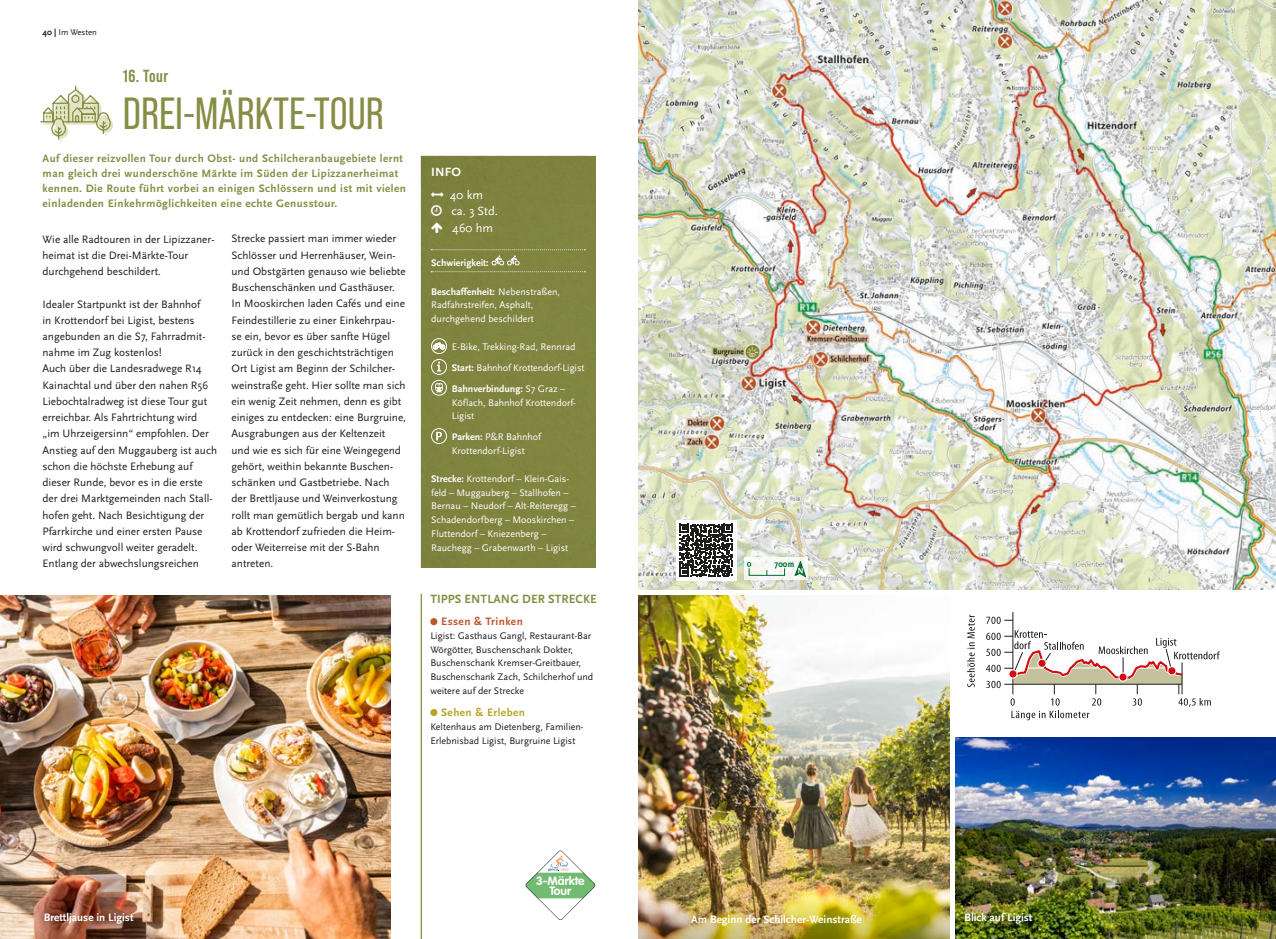
<style>
.page{position:relative;width:1276px;height:939px;background:#fff}
.page>*{position:absolute;margin:0;border:0;box-sizing:border-box;transform-origin:0 0}
.t1{font:45px "Bebas Neue Pro";color:#868d45}
.t2{font:700 17.5px "Bebas Neue Pro";letter-spacing:.03em;color:#868d45}
.t3{font:700 12.5px "Scala Sans Pro";letter-spacing:.01em;color:#868d45}
.t4{font:12.5px/16.2px "Scala Sans Pro";color:#fff}
.t5{font:700 12.5px "Scala Sans Pro";color:#fff}
.t6{font:700 11.88px/9.6px "VAG Rounded";color:#fff;text-align:center}
.t7{font:11.25px/16.2px "Scala Sans Pro";color:#1d1d1b}
.t8{font:700 11.25px/15px "Scala Sans Pro";letter-spacing:.04em;color:#868d45}
.t9{font:700 11.25px "Scala Sans Pro";color:#fff}
.t10{font:700 11.25px "Scala Sans Pro";letter-spacing:.04em;color:#bd562c}
.t11{font:700 11.25px "Scala Sans Pro";letter-spacing:.04em;color:#b8a427}
.t12{font:10px/13.8px "Scala Sans Pro";color:#fff}
.t13{font:10px/13.8px "Scala Sans Pro";color:#1d1d1b}
.t14{font:700 10px "Scala Sans Pro";color:#fff}
.t15{font:700 condensed 9.38px "Scala Sans Pro";color:#006f35}
.t16{font:8.75px "Scala Sans Pro";color:#1d1d1b}
.s1{font-weight:700}
</style>
<div class="page">
<img style="left:0;top:595px;width:390px;height:344px">
<img style="left:638px;top:595px;width:312px;height:291px">
<img style="left:638px;top:0;width:638px;height:590px">
<div style="left:420px;top:156px;width:175px;height:412px;background:#7f843f"></div>
<div style="left:431px;top:338px;width:16px;height:16px;border:1px solid #fff;border-radius:50%"></div>
<svg style="left:433px;top:343px;width:12px;height:6px"></svg>
<div style="left:431px;top:359px;width:16px;height:16px;border:1px solid #fff;border-radius:50%"></div>
<svg style="left:437px;top:361px;width:4px;height:11px"></svg>
<div style="left:431px;top:380px;width:16px;height:16px;border:1px solid #fff;border-radius:50%"></div>
<svg style="left:435px;top:383px;width:8px;height:9px"></svg>
<div style="left:431px;top:428px;width:16px;height:16px;border:1px solid #fff;border-radius:50%"></div>
<svg style="left:436px;top:432px;width:6px;height:8px"></svg>
<div style="left:676px;top:520px;width:60px;height:60px;background:#fff"></div>
<svg style="left:679px;top:524px;width:53px;height:53px"></svg>
<img style="left:955px;top:737px;width:321px;height:202px">
<div style="left:430px;top:618px;width:7px;height:7px;background:#bd562c;border-radius:50%"></div>
<div style="left:430px;top:709px;width:7px;height:7px;background:#b8a427;border-radius:50%"></div>
<hr style="left:421px;top:594px;width:1px;height:345px;background:#868d45">
<svg style="left:431px;top:249px;width:154px;height:23px;background:#868a49"></svg>
<div style="left:744px;top:558px;width:64px;height:22px;background:#f7f7f4"></div>
<svg style="left:794px;top:561px;width:12px;height:16px"></svg>
<div style="left:748px;top:568px;width:37px;height:8px;border:1px solid #006f35"></div>
<svg style="left:747px;top:562px;width:4px;height:5px"></svg>
<svg style="left:525px;top:851px;width:70px;height:69px"></svg>
<svg style="left:40px;top:85px;width:73px;height:57px"></svg>
<svg style="left:967px;top:615px;width:7px;height:72px"></svg>
<hr style="left:1012px;top:612px;width:1px;height:82px;background:#1d1d1b">
<svg style="left:986px;top:617px;width:27px;height:7px"></svg>
<svg style="left:986px;top:630px;width:234px;height:90px"></svg>
<img style="left:638px;top:886px;width:312px;height:53px">
<svg style="left:431px;top:192px;width:13px;height:5px"></svg>
<svg style="left:431px;top:205px;width:11px;height:11px"></svg>
<svg style="left:431px;top:222px;width:11px;height:10px"></svg>
<p class="t16" style="left:43px;top:28px;width:56px"><span class="s1">40 |</span> Im Westen</p>
<h2 class="t2" style="left:123px;top:66px;width:47px">16. Tour</h2>
<h1 class="t1" style="left:123px;top:88px;width:263px">DREI-MÄRKTE-TOUR</h1>
<p class="t8" style="left:43px;top:151px;width:365px">Auf dieser reizvollen Tour durch Obst- und Schilcheranbaugebiete lernt man gleich drei wunderschöne Märkte im Süden der Lipizzanerheimat kennen. Die Route führt vorbei an einigen Schlössern und ist mit vielen einladenden Einkehrmöglichkeiten eine echte Genusstour.</p>
<p class="t7" style="left:43px;top:231px;width:172px">Wie alle Radtouren in der Lipizzaner&shy;heimat ist die Drei-Märkte-Tour durchgehend beschildert.</p>
<p class="t7" style="left:43px;top:296px;width:176px">Idealer Startpunkt ist der Bahnhof<br>in Krottendorf bei Ligist, bestens angebunden an die S7, Fahrradmit&shy;nahme im Zug kostenlos!<br>Auch über die Landesradwege R14<br>Kainachtal und über den nahen R56<br>Liebochtalradweg ist diese Tour gut erreichbar. Als Fahrtrichtung wird „im Uhrzeigersinn“ empfohlen. Der Anstieg auf den Muggauberg ist auch schon die höchste Erhebung auf dieser Runde, bevor es in die erste der drei Marktgemeinden nach Stall&shy;hofen geht. Nach Besichtigung der Pfarrkirche und einer ersten Pause wird schwungvoll weiter geradelt.<br>Entlang der abwechslungsreichen</p>
<p class="t7" style="left:231px;top:231px;width:176px">Strecke passiert man immer wieder Schlösser und Herrenhäuser, Wein&shy;und Obstgärten genauso wie beliebte Buschenschänken und Gasthäuser.<br>In Mooskirchen laden Cafés und eine Feindestillerie zu einer Einkehrpau&shy;se ein, bevor es über sanfte Hügel zurück in den geschichtsträchtigen Ort Ligist am Beginn der Schilcher&shy;weinstraße geht. Hier sollte man sich ein wenig Zeit nehmen, denn es gibt einiges zu entdecken: eine Burgruine, Ausgrabungen aus der Keltenzeit und wie es sich für eine Weingegend gehört, weithin bekannte Buschen&shy;schänken und Gastbetriebe. Nach der Brettljause und Weinverkostung rollt man gemütlich bergab und kann ab Krottendorf zufrieden die Heim&shy;oder Weiterreise mit der S-Bahn antreten.</p>
<p class="t5" style="left:431px;top:164px;width:31px">INFO</p>
<p class="t4" style="left:450px;top:187px;width:50px">40 km ca. 3 Std.<br>460 hm</p>
<p class="t14" style="left:431px;top:257px;width:59px">Schwierigkeit:</p>
<p class="t12" style="left:431px;top:285px;width:130px"><span class="s1">Beschaffenheit:</span> Nebenstraßen,<br>Radfahrstreifen, Asphalt, durchgehend beschildert</p>
<p class="t12" style="left:452px;top:336px;width:134px;line-height:20.9px">E-Bike, Trekking-Rad, Rennrad<br><span class="s1">Start:</span> Bahnhof Krottendorf-Ligist<br><span class="s1">Bahnverbindung:</span> S7 Graz –</p>
<p class="t12" style="left:452px;top:395px;width:126px">Köflach, Bahnhof Krottendorf-<br>Ligist</p>
<p class="t12" style="left:452px;top:430px;width:91px"><span class="s1">Parken:</span> P&amp;R Bahnhof<br>Krottendorf-Ligist</p>
<p class="t12" style="left:431px;top:472px;width:146px"><span class="s1">Strecke:</span> Krottendorf – Klein-Gais&shy;feld – Muggauberg – Stallhofen –<br>Bernau – Neudorf – Alt-Reiteregg –<br>Schadendorfberg – Mooskirchen –<br>Fluttendorf – Kniezenberg –<br>Rauchegg – Grabenwarth – Ligist</p>
<p class="t3" style="left:430px;top:592px;width:168px">TIPPS ENTLANG DER STRECKE</p>
<p class="t10" style="left:441px;top:615px;width:83px">Essen &amp; Trinken</p>
<p class="t13" style="left:430px;top:629px;width:164px">Ligist: Gasthaus Gangl, Restaurant-Bar Wörgötter, Buschenschank Dokter, Buschenschank Kremser-Greitbauer, Buschenschank Zach, Schilcherhof und weitere auf der Strecke</p>
<p class="t11" style="left:441px;top:706px;width:85px">Sehen &amp; Erleben</p>
<p class="t13" style="left:430px;top:720px;width:155px">Keltenhaus am Dietenberg, Familien-<br>Erlebnisbad Ligist, Burgruine Ligist</p>
<p class="t9" style="left:44px;top:911px;width:91px">Brettljause in Ligist</p>
<p class="t6" style="left:536px;top:876px;width:50px">3-Märkte<br>Tour</p>
<p class="t15" style="left:774px;top:558px;width:21px">700m</p>
<p class="t9" style="left:691px;top:913px;width:172px">Am Beginn der Schilcher-Weinstraße</p>
<p class="t9" style="left:964px;top:911px;width:70px">Blick auf Ligist</p>
</div>
